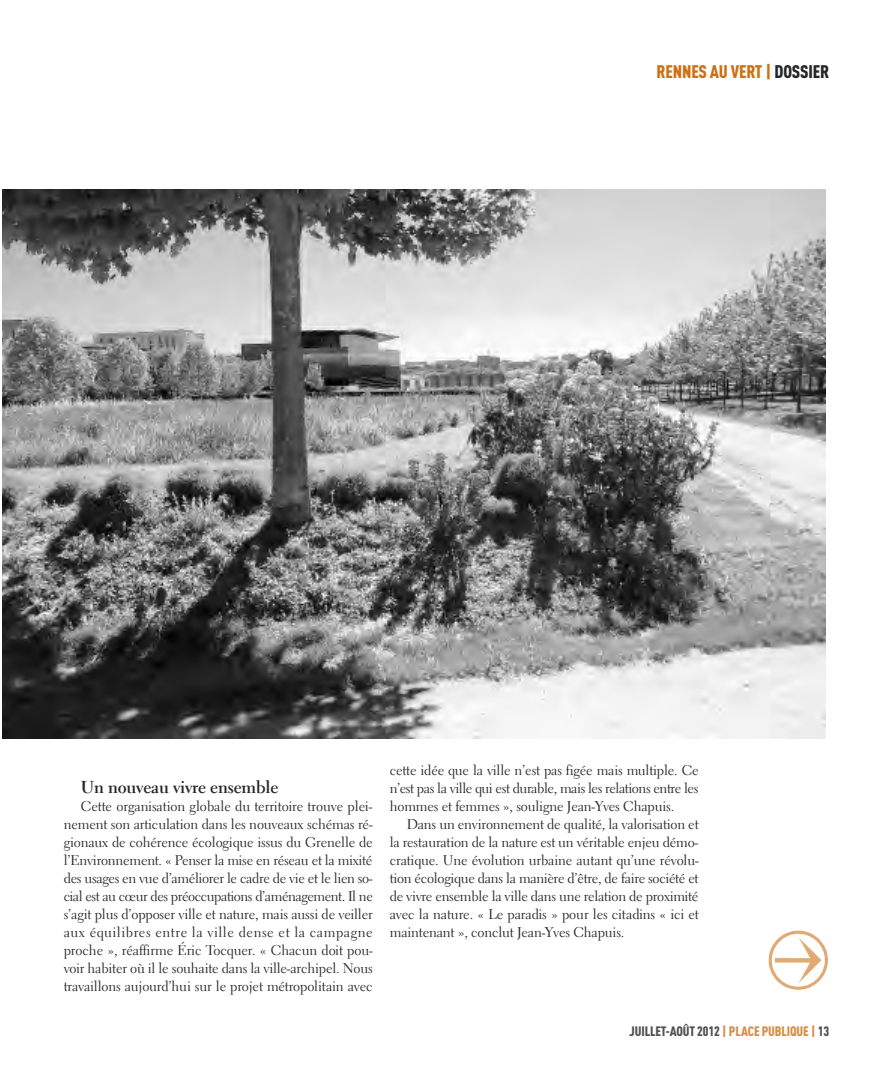
<style>
.page{position:relative;width:893px;height:1085px;background:#fff}
.page>*{position:absolute;margin:0;border:0;box-sizing:border-box;transform-origin:0 0}
.t1{font:900 18px "DIN Cond";letter-spacing:-.01em;color:#cb7116}
.t2{font:700 17.25px "Electra LT";letter-spacing:-.01em;color:#272627}
.t3{font:14.1px/18px "Electra LT";letter-spacing:-.01em;color:#272627;text-align:justify}
.t4{font:900 13.5px "DIN Cond";letter-spacing:-.01em;color:#525152}
.s1{color:#272627}
.s2{color:#d58e44}
</style>
<div class="page">
<img style="left:768px;top:930px;width:60px;height:60px">
<img style="left:2px;top:189px;width:824px;height:549px">
<p class="t1" style="left:657px;top:60px;width:174px">RENNES AU VERT | <span class="s1">DOSSIER</span></p>
<p class="t2" style="left:81px;top:779px;width:199px">Un nouveau vivre ensemble</p>
<p class="t3" style="left:64px;top:798px;width:311px;text-indent:17px">Cette organisation globale du territoire trouve plei&shy;nement son articulation dans les nouveaux schémas ré&shy;gionaux de cohérence écologique issus du Grenelle de l’Environnement. « Penser la mise en réseau et la mixité des usages en vue d’améliorer le cadre de vie et le lien so&shy;cial est au cœur des préoccupations d’aménagement. Il ne s’agit plus d’opposer ville et nature, mais aussi de veiller aux équilibres entre la ville dense et la campagne proche », réaffirme Éric Tocquer. « Chacun doit pou&shy;voir habiter où il le souhaite dans la ville-archipel. Nous travaillons aujourd’hui sur le projet métropolitain avec</p>
<p class="t3" style="left:390px;top:762px;width:310px">cette idée que la ville n’est pas figée mais multiple. Ce n’est pas la ville qui est durable, mais les relations entre les hommes et femmes », souligne Jean-Yves Chapuis.</p>
<p class="t3" style="left:390px;top:816px;width:311px;text-indent:17px">Dans un environnement de qualité, la valorisation et la restauration de la nature est un véritable enjeu démo&shy;cratique. Une évolution urbaine autant qu’une révolu&shy;tion écologique dans la manière d’être, de faire société et de vivre ensemble la ville dans une relation de proximité avec la nature. « Le paradis » pour les citadins « ici et maintenant », conclut Jean-Yves Chapuis.</p>
<p class="t4" style="left:629px;top:1022px;width:202px">JUILLET-AOÛT 2012 <span class="s2">| PLACE PUBLIQUE |</span> 13</p>
</div>
